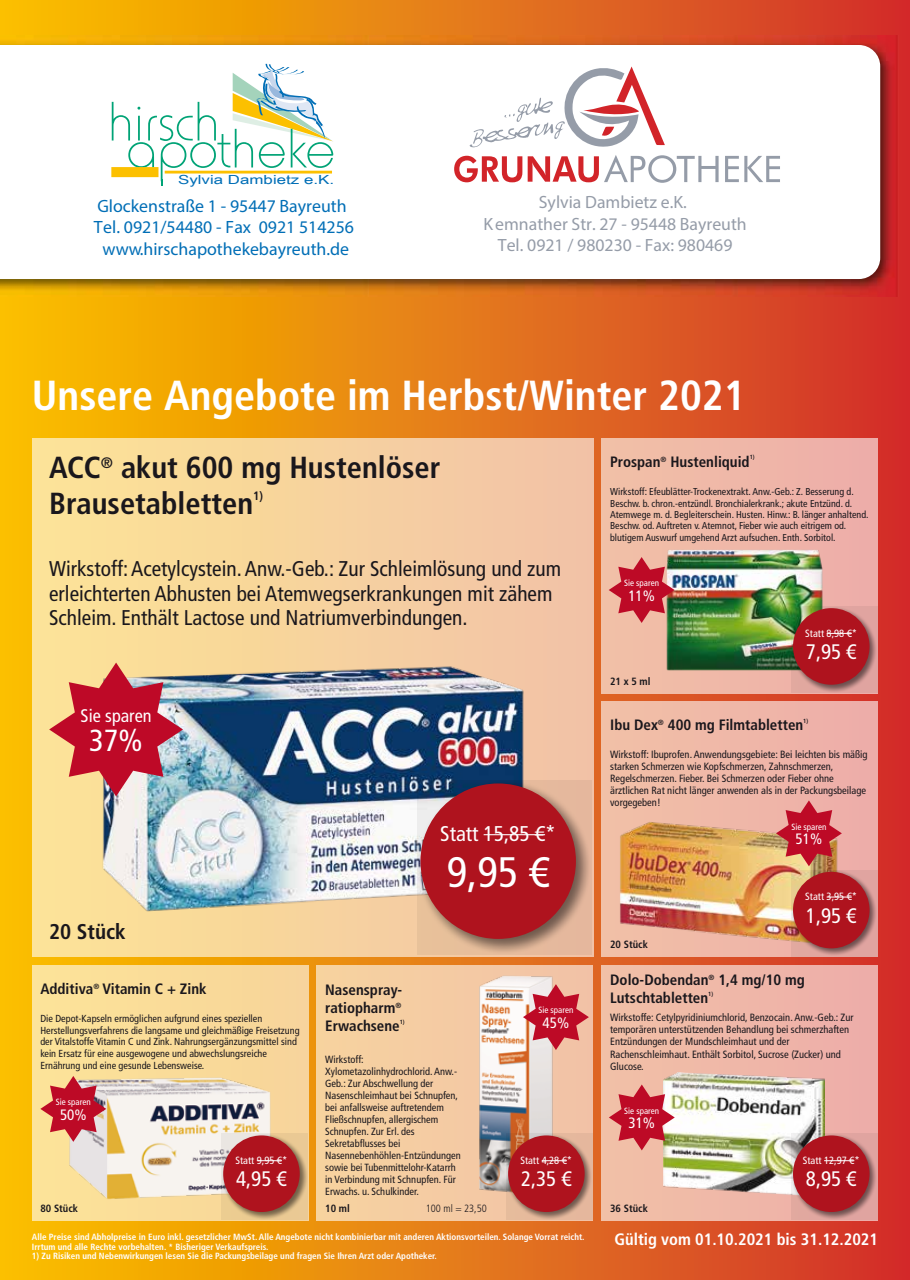
<style>
.page{position:relative;width:910px;height:1280px;background:#fff}
.page>*{position:absolute;margin:0;border:0;box-sizing:border-box;transform-origin:0 0}
.t1{font:condensed 42.6px "Frutiger LT Std";color:#fff}
.t2{font:700 condensed 42px "Frutiger LT Std";color:#fff}
.t3{font:700 condensed 30.45px/36.6px "Frutiger LT Std";color:#1a171c}
.t4{font:condensed 30.45px "Frutiger LT Std";color:#fff}
.t5{font:condensed 21.3px/24.5px "Frutiger LT Std";color:#1a171c}
.t6{font:condensed 21.3px "Frutiger LT Std";color:#fff}
.t7{font:700 condensed 21.3px "Frutiger LT Std";color:#1a171c}
.t8{font:condensed 21px "Frutiger LT Std";color:#fff}
.t9{font:condensed 18.3px "Frutiger LT Std";color:#fff}
.t10{font:17.85px/21.5px "Myriad Pro";color:#006eb6;text-align:center}
.t11{font:17.7px/21.3px "Myriad Pro";color:#959ca8;text-align:center}
.t12{font:700 condensed 16.5px "Frutiger LT Std";color:#fff}
.t13{font:700 condensed 15px/18px "Frutiger LT Std";color:#1a171c;text-align:justify}
.t14{font:condensed 15px "Frutiger LT Std";color:#fff}
.t15{font:12.6px "Arial Narrow";color:#006eb6;scale:1.64 1}
.t16{font:700 condensed 12.15px "Frutiger LT Std";color:#1a171c}
.t17{font:condensed 10.5px/12.1px "Frutiger LT Std";color:#1a171c}
.t18{font:condensed 10.5px "Frutiger LT Std";color:#fff}
.t19{font:700 condensed 10.5px "Frutiger LT Std";color:#1a171c}
.t20{font:300 condensed 10.5px "Frutiger LT Std";color:#1a171c}
.t21{font:condensed 10.35px/12px "Frutiger LT Std";color:#1a171c}
.t22{font:condensed 10.2px/11.7px "Frutiger LT Std";color:#1a171c}
.t23{font:condensed 10.05px/11.6px "Frutiger LT Std";color:#1a171c}
.t24{font:700 condensed 9px/9.9px "Frutiger LT Std";color:#fff}
.t25{font:condensed 9px "Frutiger LT Std";color:#fff}
.t26{font:700 condensed 6px "Frutiger LT Std";color:#1a171c}
</style>
<div class="page">
<div style="left:0;top:0;width:910px;height:1280px;background:linear-gradient(to right,#fbc500,#d13131)"></div>
<img style="left:0;top:36px;width:898px;height:261px">
<svg style="left:0;top:45px;width:880px;height:234px"></svg>
<svg style="left:112px;top:64px;width:221px;height:121px"></svg>
<svg style="left:725px;top:156px;width:55px;height:26px"></svg>
<svg style="left:454px;top:67px;width:265px;height:116px"></svg>
<div style="left:602px;top:438px;width:276px;height:255px;background:#efb7a8"></div>
<img style="left:666px;top:550px;width:157px;height:121px">
<svg style="left:791px;top:606px;width:86px;height:86px;background:#b08e7e"></svg>
<div style="left:793px;top:608px;width:76px;height:77px;background:#af131e;border-radius:50%"></div>
<svg style="left:609px;top:557px;width:66px;height:66px"></svg>
<svg style="left:827px;top:633px;width:25px;height:1px"></svg>
<div style="left:602px;top:702px;width:276px;height:255px;background:#efb8a8"></div>
<img style="left:620px;top:822px;width:218px;height:119px">
<svg style="left:791px;top:870px;width:86px;height:86px;background:#c99485"></svg>
<div style="left:793px;top:872px;width:76px;height:76px;background:#af131e;border-radius:50%"></div>
<svg style="left:776px;top:800px;width:66px;height:66px"></svg>
<svg style="left:827px;top:897px;width:25px;height:1px"></svg>
<div style="left:32px;top:965px;width:276px;height:255px;background:#fadc99"></div>
<img style="left:69px;top:1077px;width:202px;height:122px">
<svg style="left:221px;top:1134px;width:87px;height:86px;background:#d3ba92"></svg>
<div style="left:223px;top:1135px;width:77px;height:77px;background:#af131e;border-radius:50%"></div>
<svg style="left:40px;top:1076px;width:66px;height:66px"></svg>
<svg style="left:257px;top:1160px;width:25px;height:1px"></svg>
<div style="left:317px;top:965px;width:276px;height:255px;background:#f5cda2"></div>
<img style="left:479px;top:975px;width:77px;height:217px">
<svg style="left:506px;top:1134px;width:86px;height:86px;background:#c89e86"></svg>
<div style="left:508px;top:1135px;width:77px;height:77px;background:#af131e;border-radius:50%"></div>
<svg style="left:523px;top:984px;width:66px;height:66px"></svg>
<svg style="left:542px;top:1160px;width:25px;height:1px"></svg>
<div style="left:602px;top:965px;width:276px;height:255px;background:#efb8a8"></div>
<img style="left:664px;top:1073px;width:160px;height:122px">
<svg style="left:791px;top:1134px;width:86px;height:86px;background:#c19490"></svg>
<div style="left:793px;top:1135px;width:76px;height:77px;background:#af131e;border-radius:50%"></div>
<svg style="left:609px;top:1084px;width:66px;height:66px"></svg>
<hr style="left:824px;top:1160px;width:30px;height:1px;background:#fff">
<div style="left:32px;top:438px;width:561px;height:518px;background:linear-gradient(to right,#fce496,#f2c2a7)"></div>
<img style="left:99px;top:663px;width:427px;height:250px">
<svg style="left:417px;top:780px;width:175px;height:175px;background:#c0a391"></svg>
<div style="left:420px;top:783px;width:156px;height:156px;background:#af131e;border-radius:50%"></div>
<svg style="left:49px;top:662px;width:134px;height:134px;background:#cd6e6a"></svg>
<hr style="left:484px;top:834px;width:61px;height:1px;background:#fff">
<p class="t15" style="left:178px;top:171px;width:97px">Sylvia Dambietz e.K.</p>
<h3 class="t10" style="left:94px;top:195px;width:262px">Glockenstraße 1 - 95447 Bayreuth<br>Tel. 0921/54480 - Fax 0921 514256 www.hirschapothekebayreuth.de</h3>
<h3 class="t11" style="left:483px;top:192px;width:265px">Sylvia Dambietz e.K.<br>Kemnather Str. 27 - 95448 Bayreuth<br>Tel. 0921 / 980230 - Fax: 980469</h3>
<h2 class="t2" style="left:32px;top:371px;width:715px">Unsere Angebote im Herbst/Winter 2021</h2>
<h3 class="t3" style="left:49px;top:449px;width:393px">ACC<sup>®</sup> akut 600 mg Hustenlöser<br>Brausetabletten</h3>
<p class="t16" style="left:253px;top:488px;width:11px">1)</p>
<h3 class="t5" style="left:49px;top:557px;width:514px">Wirkstoff: Acetylcystein. Anw.-Geb.: Zur Schleimlösung und zum erleichterten Abhusten bei Atemwegserkrankungen mit zähem<br>Schleim. Enthält Lactose und Natriumverbindungen.</h3>
<h3 class="t9" style="left:81px;top:705px;width:73px">Sie sparen</h3>
<h3 class="t4" style="left:89px;top:723px;width:56px">37%</h3>
<h3 class="t7" style="left:49px;top:919px;width:78px">20 Stück</h3>
<h3 class="t13" style="left:40px;top:980px;width:168px">Additiva<sup>®</sup> Vitamin C + Zink</h3>
<p class="t22" style="left:40px;top:1013px;width:261px">Die Depot-Kapseln ermöglichen aufgrund eines speziellen Herstellungsverfahrens die langsame und gleichmäßige Freisetzung der Vitalstoffe Vitamin C und Zink. Nahrungsergänzungsmittel sind kein Ersatz für eine ausgewogene und abwechslungsreiche Ernährung und eine gesunde Lebensweise.</p>
<p class="t25" style="left:56px;top:1097px;width:36px">Sie sparen</p>
<h3 class="t14" style="left:60px;top:1106px;width:28px">50%</h3>
<p class="t19" style="left:40px;top:1202px;width:39px">80 Stück</p>
<p class="t18" style="left:235px;top:1154px;width:53px">Statt 9,95 €*</p>
<h3 class="t8" style="left:236px;top:1167px;width:52px">4,95 €</h3>
<h3 class="t6" style="left:440px;top:821px;width:117px">Statt 15,85 €*</h3>
<h1 class="t1" style="left:447px;top:847px;width:104px">9,95 €</h1>
<h3 class="t13" style="left:325px;top:981px;width:79px">Nasenspray&shy;ratiopharm<sup>® </sup>Erwachsene</h3>
<p class="t26" style="left:400px;top:1018px;width:6px">1)</p>
<p class="t21" style="left:325px;top:1054px;width:137px">Wirkstoff:<br>Xylometazolinhydrochlorid. Anw.-<br>Geb.: Zur Abschwellung der<br>Nasenschleimhaut bei Schnupfen, bei anfallsweise auftretendem<br>Fließschnupfen, allergischem<br>Schnupfen. Zur Erl. des<br>Sekretabflusses bei<br>Nasennebenhöhlen-Entzündungen sowie bei Tubenmittelohr-Katarrh in Verbindung mit Schnupfen. Für<br>Erwachs. u. Schulkinder.</p>
<p class="t19" style="left:325px;top:1202px;width:26px">10 ml</p>
<p class="t20" style="left:426px;top:1202px;width:63px">100 ml = 23,50</p>
<p class="t25" style="left:538px;top:1005px;width:36px">Sie sparen</p>
<h3 class="t14" style="left:543px;top:1014px;width:28px">45%</h3>
<p class="t18" style="left:520px;top:1154px;width:53px">Statt 4,28 €*</p>
<h3 class="t8" style="left:521px;top:1167px;width:52px">2,35 €</h3>
<h3 class="t13" style="left:610px;top:452px;width:141px">Prospan<sup>®</sup> Hustenliquid</h3>
<p class="t26" style="left:750px;top:454px;width:6px">1)</p>
<p class="t23" style="left:610px;top:486px;width:260px">Wirkstoff: Efeublätter-Trockenextrakt. Anw.-Geb.: Z. Besserung d.<br>Beschw. b. chron.-entzündl. Bronchialerkrank.; akute Entzünd. d.<br>Atemwege m. d. Begleiterschein. Husten. Hinw.: B. länger anhaltend.<br>Beschw. od. Auftreten v. Atemnot, Fieber wie auch eitrigem od. blutigem Auswurf umgehend Arzt aufsuchen. Enth. Sorbitol.</p>
<p class="t25" style="left:624px;top:578px;width:36px">Sie sparen</p>
<h3 class="t14" style="left:628px;top:587px;width:28px">11%</h3>
<p class="t19" style="left:610px;top:675px;width:42px">21 x 5 ml</p>
<p class="t18" style="left:805px;top:627px;width:53px">Statt 8,98 €*</p>
<h3 class="t8" style="left:806px;top:639px;width:52px">7,95 €</h3>
<h3 class="t13" style="left:610px;top:716px;width:195px">Ibu Dex<sup>®</sup> 400 mg Filmtabletten</h3>
<p class="t26" style="left:803px;top:717px;width:6px">1)</p>
<p class="t17" style="left:610px;top:748px;width:259px">Wirkstoff: Ibuprofen. Anwendungsgebiete: Bei leichten bis mäßig starken Schmerzen wie Kopfschmerzen, Zahnschmerzen, Regelschmerzen. Fieber. Bei Schmerzen oder Fieber ohne ärztlichen Rat nicht länger anwenden als in der Packungsbeilage vorgegeben!</p>
<p class="t25" style="left:791px;top:821px;width:36px">Sie sparen</p>
<h3 class="t14" style="left:796px;top:830px;width:28px">51%</h3>
<p class="t18" style="left:805px;top:890px;width:53px">Statt 3,95 €*</p>
<p class="t19" style="left:610px;top:938px;width:39px">20 Stück</p>
<h3 class="t8" style="left:806px;top:903px;width:52px">1,95 €</h3>
<h3 class="t13" style="left:610px;top:971px;width:196px">Dolo-Dobendan<sup>®</sup> 1,4 mg/10 mg<br>Lutschtabletten</h3>
<p class="t26" style="left:708px;top:990px;width:6px">1)</p>
<p class="t17" style="left:610px;top:1012px;width:245px">Wirkstoffe: Cetylpyridiniumchlorid, Benzocain. Anw.-Geb.: Zur temporären unterstützenden Behandlung bei schmerzhaften Entzündungen der Mundschleimhaut und der Rachenschleimhaut. Enthält Sorbitol, Sucrose (Zucker) und Glucose.</p>
<p class="t25" style="left:624px;top:1105px;width:36px">Sie sparen</p>
<h3 class="t14" style="left:628px;top:1114px;width:28px">31%</h3>
<p class="t19" style="left:610px;top:1202px;width:39px">36 Stück</p>
<p class="t18" style="left:803px;top:1154px;width:58px">Statt 12,97 €*</p>
<h3 class="t8" style="left:806px;top:1167px;width:52px">8,95 €</h3>
<p class="t24" style="left:32px;top:1232px;width:554px">Alle Preise sind Abholpreise in Euro inkl. gesetzlicher MwSt. Alle Angebote nicht kombinierbar mit anderen Aktionsvorteilen. Solange Vorrat reicht.<br>Irrtum und alle Rechte vorbehalten. * Bisheriger Verkaufspreis.</p>
<h3 class="t12" style="left:614px;top:1229px;width:265px">Gültig vom 01.10.2021 bis 31.12.2021</h3>
<p class="t24" style="left:32px;top:1251px;width:406px">1) Zu Risiken und Nebenwirkungen lesen Sie die Packungsbeilage und fragen Sie Ihren Arzt oder Apotheker.</p>
</div>
